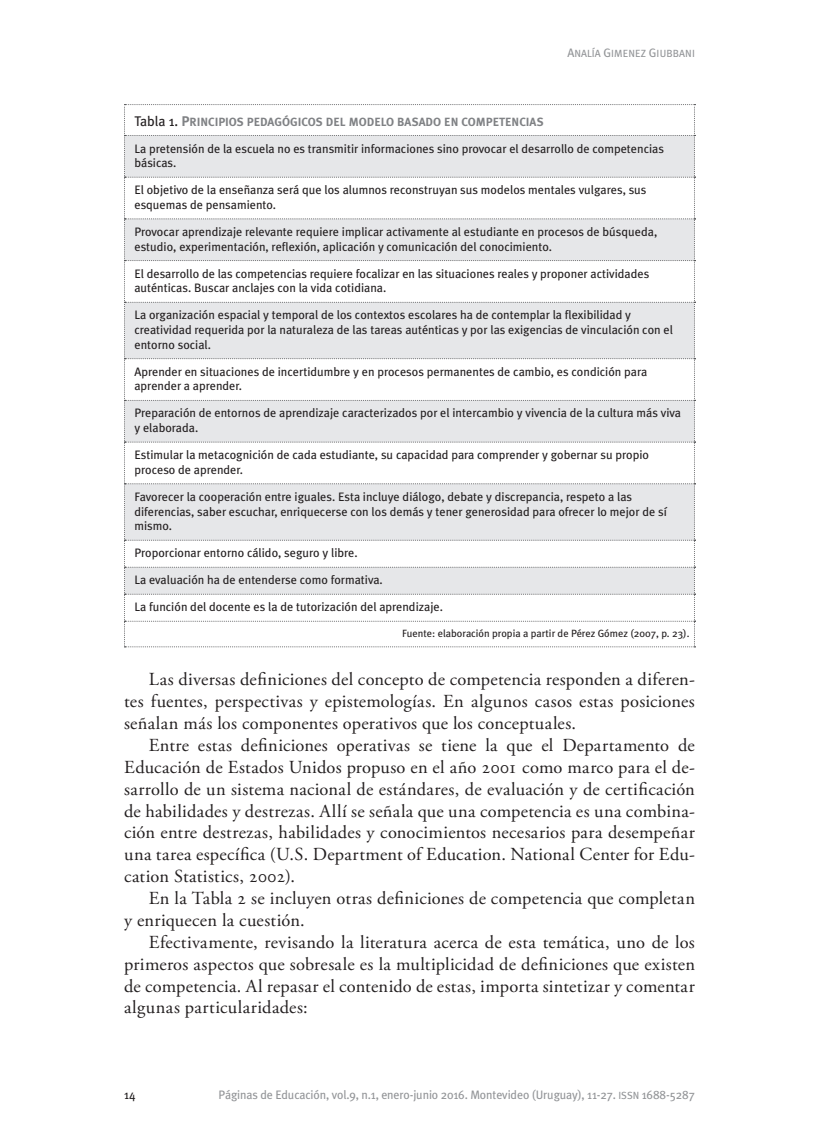
<style>
.page{position:relative;width:819px;height:1141px;background:#fff}
.page>*{position:absolute;margin:0;border:0;box-sizing:border-box;transform-origin:0 0}
.t1{font:18.38px/21.9px "Adobe Garamond Pro";letter-spacing:.015em;color:#231f20;text-align:justify}
.t2{font:12.25px/14.7px "Meta Plus";color:#231f20}
.t3{font:12.25px "Meta Plus";letter-spacing:-.01em;color:#939598}
.t4{font:11.9px "Meta Plus Bold Roman SC850";color:#808285}
.t5{font:10.5px "Meta Plus";color:#231f20}
.t6{font:10.33px "Meta Plus Book Roman SC850";letter-spacing:.015em;color:#939598}
.s1{font-size:12.25px}
.s2{font-family:"Meta Plus";font-size:14px;color:#231f20}
.s3{font-size:14px}
.s4{font-family:"Meta Plus Book Roman SC850";font-size:10.33px}
</style>
<div class="page">
<svg style="left:124px;top:104px;width:571px;height:543px"></svg>
<p class="t6" style="left:567px;top:47px;width:129px"><span class="s1">A</span>NALÍA <span class="s1">G</span>IMENEZ <span class="s1">G</span>IUBBANI</p>
<p class="t4" style="left:134px;top:115px;width:411px"><span class="s2">Tabla 1.</span> <span class="s3">P</span>RINCIPIOS PEDAGÓGICOS DEL MODELO BASADO EN COMPETENCIAS</p>
<p class="t2" style="left:134px;top:141px;width:531px">La pretensión de la escuela no es transmitir informaciones sino provocar el desarrollo de competencias básicas.</p>
<p class="t2" style="left:134px;top:183px;width:513px">El objetivo de la enseñanza será que los alumnos reconstruyan sus modelos mentales vulgares, sus esquemas de pensamiento.</p>
<p class="t2" style="left:134px;top:224px;width:524px">Provocar aprendizaje relevante requiere implicar activamente al estudiante en procesos de búsqueda, estudio, experimentación, reflexión, aplicación y comunicación del conocimiento.</p>
<p class="t2" style="left:134px;top:266px;width:516px">El desarrollo de las competencias requiere focalizar en las situaciones reales y proponer actividades auténticas. Buscar anclajes con la vida cotidiana.</p>
<p class="t2" style="left:134px;top:308px;width:540px">La organización espacial y temporal de los contextos escolares ha de contemplar la flexibilidad y creatividad requerida por la naturaleza de las tareas auténticas y por las exigencias de vinculación con el entorno social.</p>
<p class="t2" style="left:134px;top:364px;width:514px">Aprender en situaciones de incertidumbre y en procesos permanentes de cambio, es condición para aprender a aprender.</p>
<p class="t2" style="left:134px;top:406px;width:548px">Preparación de entornos de aprendizaje caracterizados por el intercambio y vivencia de la cultura más viva y elaborada.</p>
<p class="t2" style="left:134px;top:447px;width:516px">Estimular la metacognición de cada estudiante, su capacidad para comprender y gobernar su propio proceso de aprender.</p>
<p class="t2" style="left:134px;top:489px;width:534px">Favorecer la cooperación entre iguales. Esta incluye diálogo, debate y discrepancia, respeto a las diferencias, saber escuchar, enriquecerse con los demás y tener generosidad para ofrecer lo mejor de sí mismo.</p>
<p class="t2" style="left:134px;top:546px;width:225px">Proporcionar entorno cálido, seguro y libre.</p>
<p class="t2" style="left:134px;top:573px;width:250px">La evaluación ha de entenderse como formativa.</p>
<p class="t2" style="left:134px;top:600px;width:310px">La función del docente es la de tutorización del aprendizaje.</p>
<p class="t5" style="left:402px;top:627px;width:289px">Fuente: elaboración propia a partir de Pérez Gómez (2007, p. 23).</p>
<h1 class="t1" style="left:124px;top:669px;width:572px;text-indent:25px">Las diversas definiciones del concepto de competencia responden a diferen&shy;tes fuentes, perspectivas y epistemologías. En algunos casos estas posiciones señalan más los componentes operativos que los conceptuales.</h1>
<p class="t1" style="left:124px;top:735px;width:572px;text-indent:25px">Entre estas definiciones operativas se tiene la que el Departamento de Educación de Estados Unidos propuso en el año 2001 como marco para el de&shy;sarrollo de un sistema nacional de estándares, de evaluación y de certificación de habilidades y destrezas. Allí se señala que una competencia es una combina&shy;ción entre destrezas, habilidades y conocimientos necesarios para desempeñar una tarea específica (U.S. Department of Education. National Center for Edu&shy;cation Statistics, 2002).</p>
<h1 class="t1" style="left:124px;top:888px;width:572px;text-indent:25px">En la Tabla 2 se incluyen otras definiciones de competencia que completan y enriquecen la cuestión.</h1>
<p class="t1" style="left:124px;top:932px;width:572px;text-indent:25px">Efectivamente, revisando la literatura acerca de esta temática, uno de los primeros aspectos que sobresale es la multiplicidad de definiciones que existen de competencia. Al repasar el contenido de estas, importa sintetizar y comentar algunas particularidades:</p>
<p class="t2" style="left:124px;top:1087px;width:13px">14</p>
<p class="t3" style="left:218px;top:1087px;width:478px">Páginas de Educación, vol.9, n.1, enero-junio 2016. Montevideo (U ruguay), 11-27. <span class="s4">ISSN</span> 1688-5287</p>
</div>
